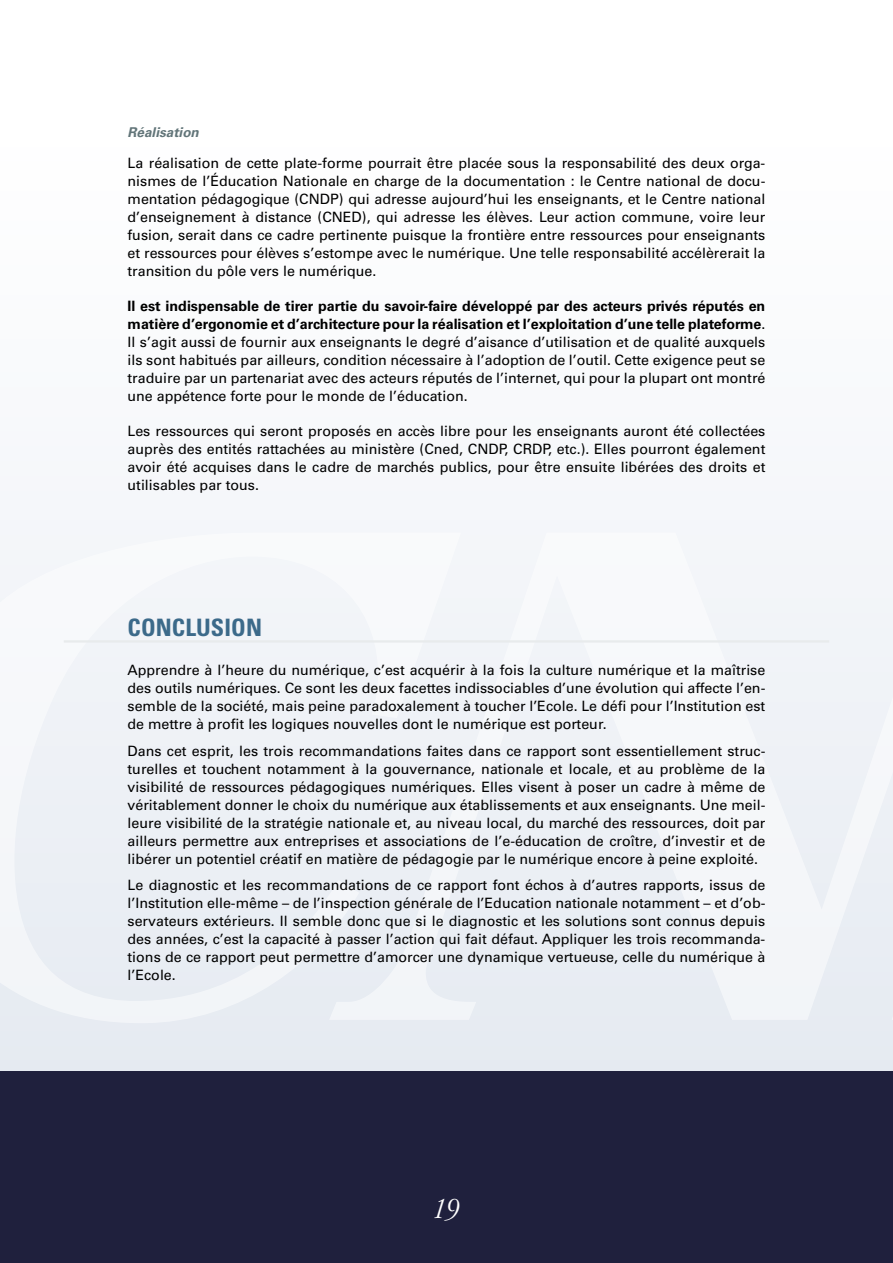
<style>
.page{position:relative;width:893px;height:1263px;background:#fff}
.page>*{position:absolute;margin:0;border:0;box-sizing:border-box;transform-origin:0 0}
.t1{font:italic 300 condensed 30px "Garamond LT";color:#fff}
.t2{font:700 condensed 24px "Univers LT";letter-spacing:.005em;color:#3c6a8a}
.t3{font:14.25px/18px "Univers LT";color:#000;text-align:justify}
.t4{font:italic 700 13.5px "Univers LT";color:#627579}
.s1{font-weight:700}
</style>
<div class="page">
<svg style="left:0;top:520px;width:893px;height:551px"></svg>
<div style="left:0;top:1071px;width:893px;height:192px;background:#1f203d"></div>
<svg style="left:0;top:533px;width:461px;height:490px;fill:#eff2f6"></svg>
<svg style="left:329px;top:533px;width:564px;height:487px;fill:#f1f3f8"></svg>
<hr style="left:64px;top:640px;width:765px;height:2px;background:#e8ebec">
<p class="t4" style="left:128px;top:125px;width:73px">Réalisation</p>
<p class="t3" style="left:128px;top:154px;width:639px">La réalisation de cette plate-forme pourrait être placée sous la responsabilité des deux orga&shy;nismes de l’Éducation Nationale en charge de la documentation : le Centre national de docu&shy;mentation pédagogique (CNDP) qui adresse aujourd’hui les enseignants, et le Centre national d’enseignement à distance (CNED), qui adresse les élèves. Leur action commune, voire leur fusion, serait dans ce cadre pertinente puisque la frontière entre ressources pour enseignants et ressources pour élèves s’estompe avec le numérique. Une telle responsabilité accélèrerait la transition du pôle vers le numérique.</p>
<p class="t3" style="left:128px;top:297px;width:639px"><span class="s1">Il est indispensable de tirer partie du savoir-faire développé par des acteurs privés réputés en matière d’ergonomie et d’architecture pour la réalisation et l’exploitation d’une telle plateforme</span>.<br>Il s’agit aussi de fournir aux enseignants le degré d’aisance d’utilisation et de qualité auxquels ils sont habitués par ailleurs, condition nécessaire à l’adoption de l’outil. Cette exigence peut se traduire par un partenariat avec des acteurs réputés de l’internet, qui pour la plupart ont montré une appétence forte pour le monde de l’éducation.</p>
<p class="t3" style="left:128px;top:422px;width:639px">Les ressources qui seront proposés en accès libre pour les enseignants auront été collectées auprès des entités rattachées au ministère (Cned, CNDP, CRDP, etc.). Elles pourront également avoir été acquises dans le cadre de marchés publics, pour être ensuite libérées des droits et utilisables par tous.</p>
<h2 class="t2" style="left:128px;top:613px;width:136px">CONCLUSION</h2>
<p class="t3" style="left:128px;top:661px;width:639px">Apprendre à l’heure du numérique, c’est acquérir à la fois la culture numérique et la maîtrise des outils numériques. Ce sont les deux facettes indissociables d’une évolution qui affecte l’en&shy;semble de la société, mais peine paradoxalement à toucher l’Ecole. Le défi pour l’Institution est de mettre à profit les logiques nouvelles dont le numérique est porteur.</p>
<p class="t3" style="left:128px;top:742px;width:639px">Dans cet esprit, les trois recommandations faites dans ce rapport sont essentiellement struc&shy;turelles et touchent notamment à la gouvernance, nationale et locale, et au problème de la visibilité de ressources pédagogiques numériques. Elles visent à poser un cadre à même de véritablement donner le choix du numérique aux établissements et aux enseignants. Une meil&shy;leure visibilité de la stratégie nationale et, au niveau local, du marché des ressources, doit par ailleurs permettre aux entreprises et associations de l’e-éducation de croître, d’investir et de libérer un potentiel créatif en matière de pédagogie par le numérique encore à peine exploité.</p>
<p class="t3" style="left:128px;top:876px;width:639px">Le diagnostic et les recommandations de ce rapport font échos à d’autres rapports, issus de l’Institution elle-même – de l’inspection générale de l’Education nationale notamment – et d’ob&shy;servateurs extérieurs. Il semble donc que si le diagnostic et les solutions sont connus depuis des années, c’est la capacité à passer l’action qui fait défaut. Appliquer les trois recommanda&shy;tions de ce rapport peut permettre d’amorcer une dynamique vertueuse, celle du numérique à l’Ecole.</p>
<h1 class="t1" style="left:433px;top:1192px;width:28px">19</h1>
</div>
